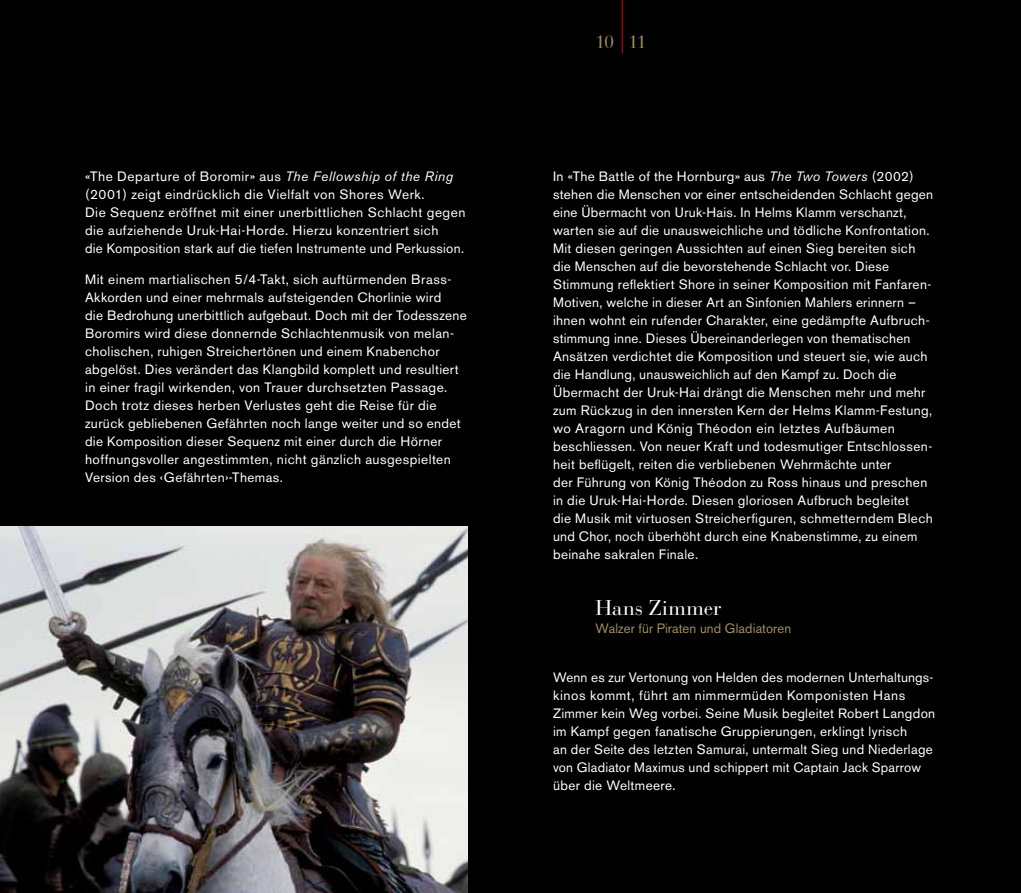
<style>
.page{position:relative;width:1021px;height:893px;background:#fff}
.page>*{position:absolute;margin:0;border:0;box-sizing:border-box;transform-origin:0 0}
.t1{font:21px "BA39";letter-spacing:.02em;color:#fff}
.t2{font:18px "BA39";color:#a18f5e}
.t3{font:13.5px/18px "Akzidenz Grotesk BE";letter-spacing:.025em;color:#fff}
.t4{font:13.5px "Akzidenz Grotesk BE";letter-spacing:.01em;color:#a18f5e}
.s1{font-style:italic}
</style>
<div class="page">
<div style="left:0;top:0;width:1020px;height:893px;background:#000"></div>
<img style="left:0;top:526px;width:468px;height:367px">
<hr style="left:621px;top:0;width:1px;height:54px;background:#e3000b">
<p class="t3" style="left:85px;top:167px;width:382px">«The Departure of Boromir» aus <span class="s1">The Fellowship of the Ring </span>(2001) zeigt eindrücklich die Vielfalt von Shores Werk.<br>Die Sequenz eröffnet mit einer unerbittlichen Schlacht gegen die aufziehende Uruk-Hai-Horde. Hierzu konzentriert sich<br>die Komposition stark auf die tiefen Instrumente und Perkussion.</p>
<p class="t3" style="left:85px;top:270px;width:383px">Mit einem martialischen 5/4-Takt, sich auftürmenden Brass-Akkorden und einer mehrmals aufsteigenden Chorlinie wird<br>die Bedrohung unerbittlich aufgebaut. Doch mit der Todesszene Boromirs wird diese donnernde Schlachtenmusik von melan&shy;cholischen, ruhigen Streichertönen und einem Knabenchor abgelöst. Dies verändert das Klangbild komplett und resultiert in einer fragil wirkenden, von Trauer durchsetzten Passage.<br>Doch trotz dieses herben Verlustes geht die Reise für die zurück gebliebenen Gefährten noch lange weiter und so endet die Komposition dieser Sequenz mit einer durch die Hörner hoffnungsvoller angestimmten, nicht gänzlich ausgespielten Version des ‹Gefährten›-Themas.</p>
<h2 class="t2" style="left:595px;top:31px;width:52px">10 11</h2>
<p class="t3" style="left:553px;top:167px;width:382px">In «The Battle of the Hornburg» aus <span class="s1">The Two Towers</span> (2002) stehen die Menschen vor einer entscheidenden Schlacht gegen eine Übermacht von Uruk-Hais. In Helms Klamm verschanzt, warten sie auf die unausweichliche und tödliche Konfrontation.<br>Mit diesen geringen Aussichten auf einen Sieg bereiten sich die Menschen auf die bevorstehende Schlacht vor. Diese Stimmung reflektiert Shore in seiner Komposition mit Fanfaren-Motiven, welche in dieser Art an Sinfonien Mahlers erinnern – ihnen wohnt ein rufender Charakter, eine gedämpfte Aufbruch&shy;stimmung inne. Dieses Übereinanderlegen von thematischen Ansätzen verdichtet die Komposition und steuert sie, wie auch die Handlung, unausweichlich auf den Kampf zu. Doch die Übermacht der Uruk-Hai drängt die Menschen mehr und mehr zum Rückzug in den innersten Kern der Helms Klamm-Festung, wo Aragorn und König Théodon ein letztes Aufbäumen beschliessen. Von neuer Kraft und todesmutiger Entschlossen&shy;heit beflügelt, reiten die verbliebenen Wehrmächte unter<br>der Führung von König Théodon zu Ross hinaus und preschen in die Uruk-Hai-Horde. Diesen gloriosen Aufbruch begleitet<br>die Musik mit virtuosen Streicherfiguren, schmetterndem Blech und Chor, noch überhöht durch eine Knabenstimme, zu einem beinahe sakralen Finale.</p>
<h1 class="t1" style="left:595px;top:595px;width:127px">Hans Zimmer</h1>
<p class="t4" style="left:595px;top:620px;width:197px">Walzer für Piraten und Gladiatoren</p>
<p class="t3" style="left:553px;top:668px;width:384px">Wenn es zur Vertonung von Helden des modernen Unterhaltungs&shy;kinos kommt, führt am nimmermüden Komponisten Hans Zimmer kein Weg vorbei. Seine Musik begleitet Robert Langdon im Kampf gegen fanatische Gruppierungen, erklingt lyrisch<br>an der Seite des letzten Samurai, untermalt Sieg und Niederlage von Gladiator Maximus und schippert mit Captain Jack Sparrow über die Weltmeere.</p>
</div>
